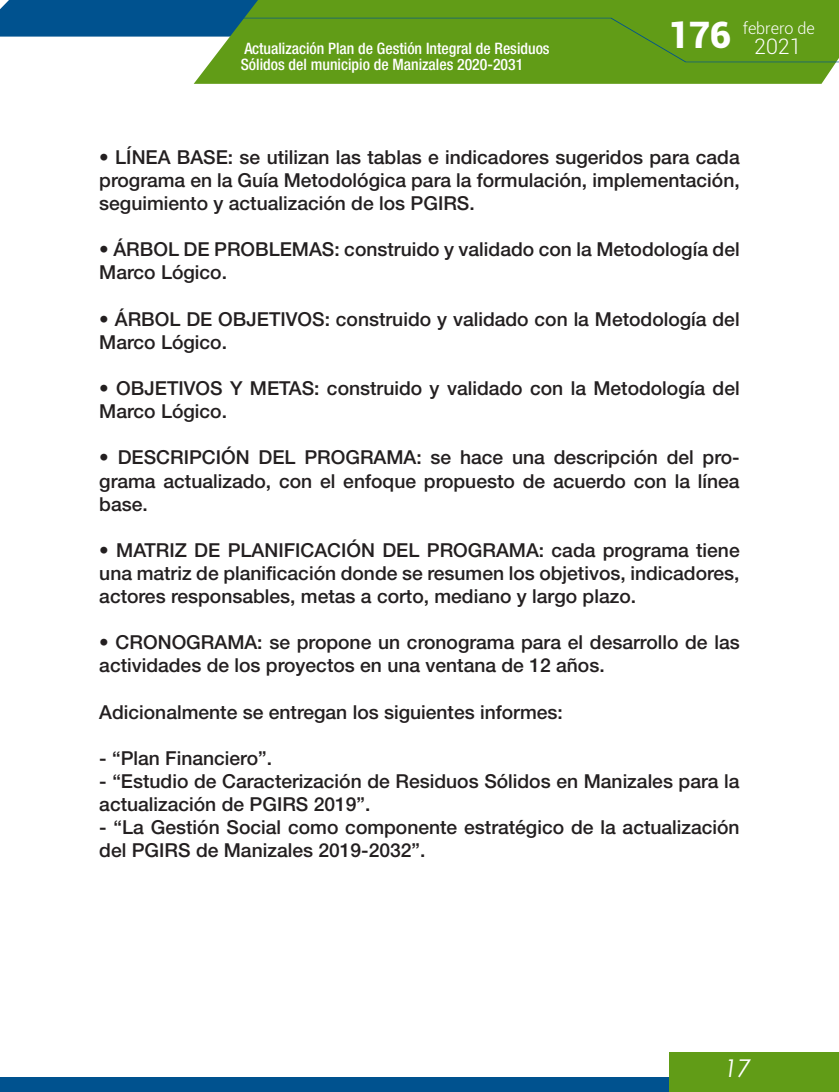
<style>
.page{position:relative;width:839px;height:1092px;background:#fff}
.page>*{position:absolute;margin:0;border:0;box-sizing:border-box;transform-origin:0 0}
.t1{font:900 36.4px "Roboto";color:#fff}
.t2{font:italic 24.5px "Century Gothic";color:#fff}
.t3{font:300 21.35px "Roboto";color:#fff}
.contenidos{font:500 19.25px/23.1px "Helvetica Neue";color:#231f20}
.t4{font:300 16.28px "Roboto";color:#fff}
.t5{font:500 condensed 15.75px "Helvetica Neue";color:#fff}
</style>
<div class="page">
<div style="left:0;top:1077px;width:826px;height:14px;background:#00528f"></div>
<svg style="left:194px;top:62px;width:644px;height:22px;background:#659f1f"></svg>
<svg style="left:0;top:0;width:838px;height:62px;background:#609945"></svg>
<div style="left:669px;top:1052px;width:169px;height:39px;background:#619c17"></div>
<p class="t5" style="left:244px;top:39px;width:306px">Actualización Plan de Gestión Integral de Residuos</p>
<p class="t5" style="left:241px;top:55px;width:284px">Sólidos del municipio de Manizales 2020-2031</p>
<h1 class="t1" style="left:668px;top:10px;width:65px">176</h1>
<p class="t4" style="left:742px;top:17px;width:74px">febrero de</p>
<p class="t3" style="left:754px;top:31px;width:49px">2021</p>
<p class="contenidos" style="left:99px;top:145px;width:641px;text-align:justify">• LÍNEA BASE: se utilizan las tablas e indicadores sugeridos para cada programa en la Guía Metodológica para la formulación, implementación, seguimiento y actualización de los PGIRS.</p>
<p class="contenidos" style="left:99px;top:238px;width:641px">• ÁRBOL DE PROBLEMAS: construido y validado con la Metodología del<br>Marco Lógico.</p>
<p class="contenidos" style="left:99px;top:307px;width:641px">• ÁRBOL DE OBJETIVOS: construido y validado con la Metodología del<br>Marco Lógico.</p>
<p class="contenidos" style="left:99px;top:376px;width:641px">• OBJETIVOS Y METAS: construido y validado con la Metodología del<br>Marco Lógico.</p>
<p class="contenidos" style="left:99px;top:446px;width:641px;text-align:justify">• DESCRIPCIÓN DEL PROGRAMA: se hace una descripción del pro&shy;grama actualizado, con el enfoque propuesto de acuerdo con la línea base.</p>
<p class="contenidos" style="left:99px;top:538px;width:641px;text-align:justify">• MATRIZ DE PLANIFICACIÓN DEL PROGRAMA: cada programa tiene una matriz de planificación donde se resumen los objetivos, indicadores, actores responsables, metas a corto, mediano y largo plazo.</p>
<p class="contenidos" style="left:99px;top:630px;width:641px">• CRONOGRAMA: se propone un cronograma para el desarrollo de las actividades de los proyectos en una ventana de 12 años.</p>
<p class="contenidos" style="left:99px;top:700px;width:465px">Adicionalmente se entregan los siguientes informes:</p>
<p class="contenidos" style="left:99px;top:746px;width:174px">- “Plan Financiero”.</p>
<p class="contenidos" style="left:99px;top:769px;width:641px">- “Estudio de Caracterización de Residuos Sólidos en Manizales para la actualización de PGIRS 2019”.</p>
<p class="contenidos" style="left:99px;top:815px;width:641px">- “La Gestión Social como componente estratégico de la actualización del PGIRS de Manizales 2019-2032”.</p>
<p class="t2" style="left:724px;top:1050px;width:29px">17</p>
</div>
